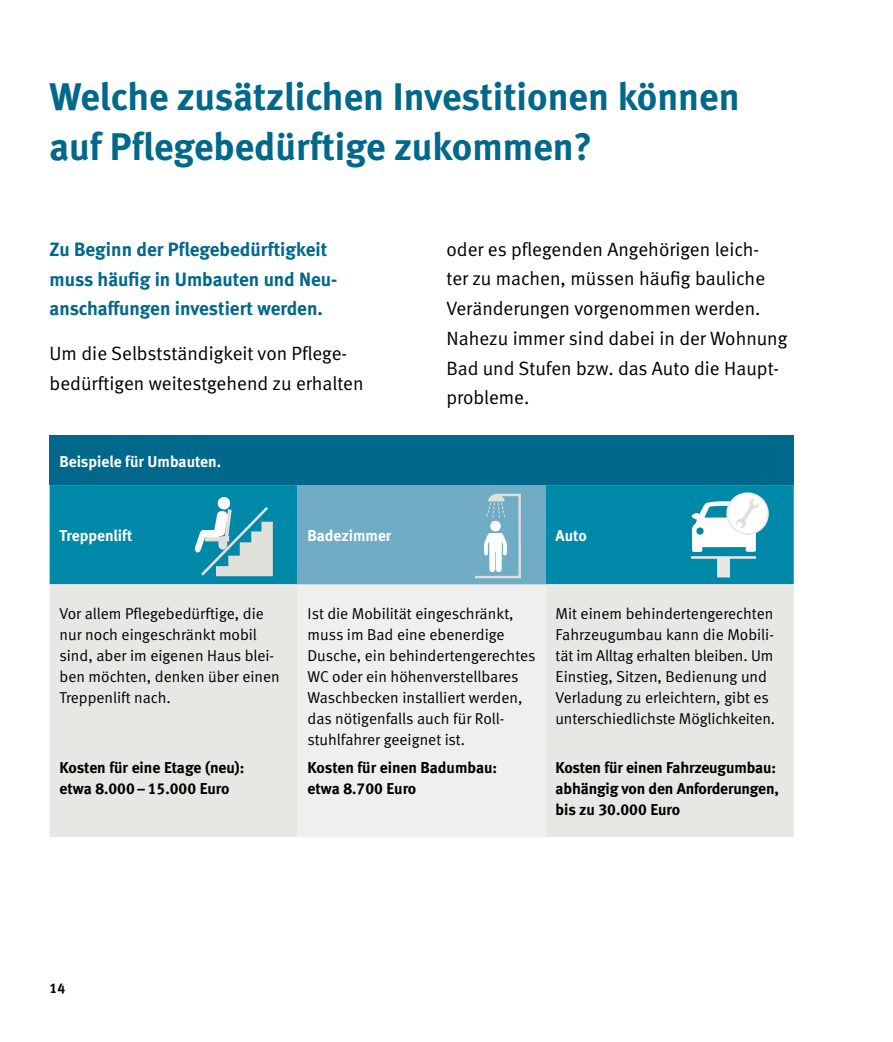
<style>
.page{position:relative;width:893px;height:1042px;background:#fff}
.page>*{position:absolute;margin:0;border:0;box-sizing:border-box;transform-origin:0 0}
.t1{font:38.5px/50.8px "Meta Bold LF";color:#00688b}
.t2{font:19.25px/29.8px "Meta Normal";color:#000}
.t3{font:19.25px/29.8px "Meta Bold LF";color:#00688b}
.t4{font:15.75px/21px "Meta Normal";color:#000}
.t5{font:15.75px/21px "Meta Bold LF";letter-spacing:-.01em;color:#000}
.t6{font:15.75px "Meta Bold LF";color:#fff}
.t7{font:14px "Meta Bold LF";color:#000}
</style>
<div class="page">
<div style="left:50px;top:435px;width:744px;height:50px;background:#00688b"></div>
<div style="left:50px;top:485px;width:744px;height:99px;background:#0088a8"></div>
<div style="left:298px;top:485px;width:248px;height:99px;background:#70adc5"></div>
<div style="left:50px;top:584px;width:744px;height:253px;background:#e8e7e3"></div>
<div style="left:298px;top:584px;width:248px;height:253px;background:#efefed"></div>
<svg style="left:475px;top:493px;width:46px;height:86px"></svg>
<svg style="left:194px;top:496px;width:79px;height:82px"></svg>
<svg style="left:691px;top:491px;width:78px;height:61px"></svg>
<hr style="left:691px;top:556px;width:65px;height:3px;background:#e8e7e3">
<div style="left:717px;top:557px;width:13px;height:20px;background:#e8e7e3"></div>
<h1 class="t1" style="left:50px;top:70px;width:692px">Welche zusätzlichen Investitionen können auf Pflegebedürftige zukommen?</h1>
<p class="t3" style="left:50px;top:234px;width:288px">Zu Beginn der Pflegebedürftigkeit muss häufig in Umbauten und Neu&shy;anschaffungen investiert werden.</p>
<p class="t2" style="left:50px;top:338px;width:315px">Um die Selbstständigkeit von Pflege&shy;bedürftigen weitestgehend zu erhalten</p>
<p class="t6" style="left:60px;top:451px;width:163px">Beispiele für Umbauten.</p>
<p class="t2" style="left:446px;top:234px;width:342px">oder es pflegenden Angehörigen leich-<br>ter zu machen, müssen häufig bauliche Veränderungen vorgenommen werden.<br>Nahezu immer sind dabei in der Wohnung Bad und Stufen bzw. das Auto die Haupt&shy;probleme.</p>
<p class="t6" style="left:60px;top:526px;width:74px">Treppenlift</p>
<p class="t6" style="left:308px;top:526px;width:85px">Badezimmer</p>
<p class="t6" style="left:556px;top:526px;width:33px">Auto</p>
<p class="t4" style="left:60px;top:603px;width:222px">Vor allem Pflegebedürftige, die nur noch eingeschränkt mobil sind, aber im eigenen Haus blei&shy;ben möchten, denken über einen<br>Treppenlift nach.</p>
<p class="t4" style="left:308px;top:603px;width:230px">Ist die Mobilität eingeschränkt, muss im Bad eine ebenerdige<br>Dusche, ein behindertengerechtes<br>WC oder ein höhenverstellbares<br>Waschbecken installiert werden, das nötigenfalls auch für Roll&shy;stuhlfahrer geeignet ist.</p>
<p class="t4" style="left:556px;top:603px;width:221px">Mit einem behindertengerechten Fahrzeugumbau kann die Mobili&shy;tät im Alltag erhalten bleiben. Um Einstieg, Sitzen, Bedienung und Verladung zu erleichtern, gibt es unterschiedlichste Möglichkeiten.</p>
<p class="t5" style="left:60px;top:756px;width:186px">Kosten für eine Etage (neu): etwa 8.000–15.000 Euro</p>
<p class="t5" style="left:308px;top:756px;width:191px">Kosten für einen Badumbau: etwa 8.700 Euro</p>
<p class="t5" style="left:556px;top:756px;width:225px">Kosten für einen Fahrzeugumbau: abhängig von den Anforderungen, bis zu 30.000 Euro</p>
<p class="t7" style="left:50px;top:979px;width:17px">14</p>
</div>
